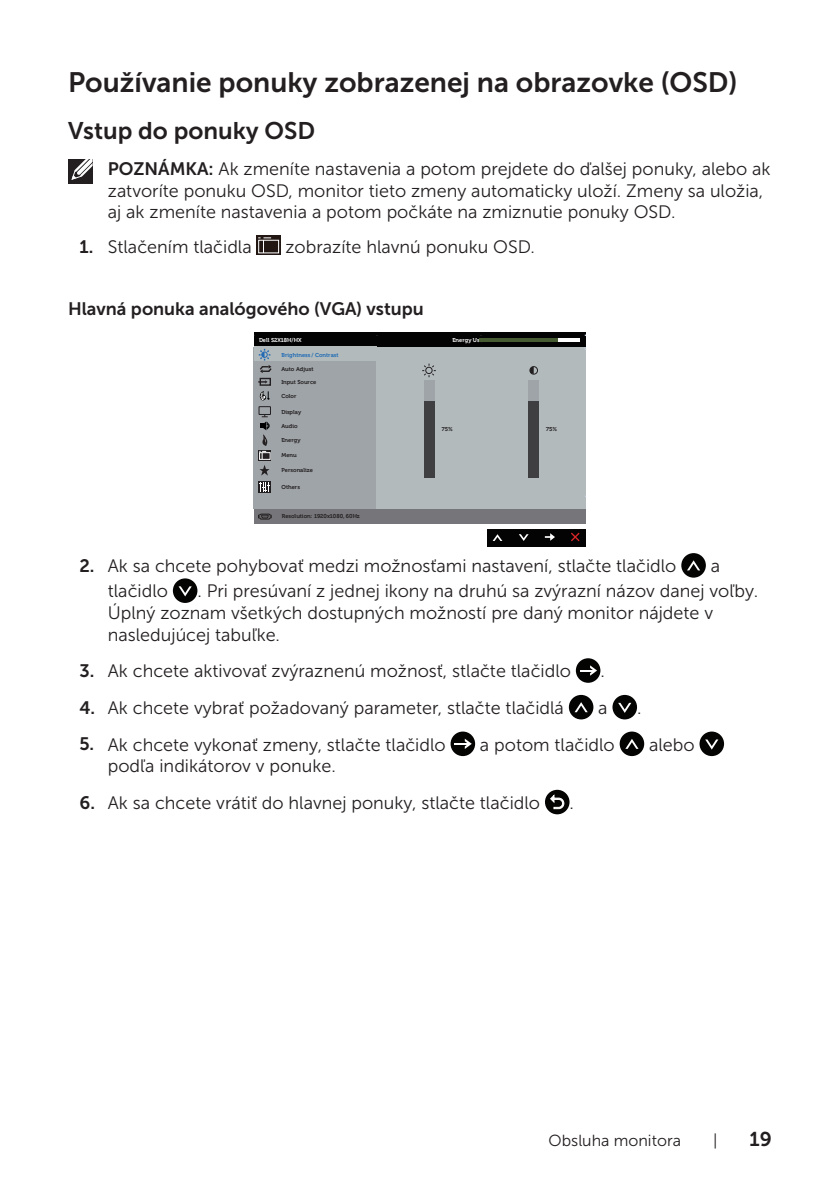
<style>
.page{position:relative;width:840px;height:1191px;background:#fff}
.page>*{position:absolute;margin:0;border:0;box-sizing:border-box;transform-origin:0 0}
.Head_2{font:28px "Museo Sans For Dell 700";color:#231f20}
.Head_3{font:24px "Museo Sans For Dell 700";color:#231f20}
.t1{font:20px "Museo Sans For Dell 700";color:#231f20}
.text{font:18px/21.6px "Museo Sans For Dell 300";color:#231f20}
.text-2{font:18px "Museo Sans For Dell 700";color:#231f20}
.t2{font:16px "Museo Sans For Dell 300";color:#231f20}
.t3{font:700 5.6px "Museo For Dell";color:#231f20}
.t4{font:700 5.6px "Museo For Dell";color:#fff}
.t5{font:700 5.6px "Museo For Dell";color:#1f6bb5}
.s1{font-family:"Museo Sans For Dell 700"}
</style>
<div class="page">
<div style="left:68px;top:159px;width:24px;height:24px;background:#231f20"></div>
<svg style="left:71px;top:159px;width:22px;height:22px"></svg>
<svg style="left:256px;top:236px;width:24px;height:19px"></svg>
<svg style="left:257px;top:237px;width:22px;height:17px"></svg>
<div style="left:254px;top:332px;width:331px;height:15px;background:#030303"></div>
<div style="left:254px;top:347px;width:123px;height:162px;background:#9fa4a8"></div>
<div style="left:376px;top:347px;width:209px;height:162px;background:#b2babc"></div>
<div style="left:254px;top:509px;width:331px;height:15px;background:#767579"></div>
<hr style="left:479px;top:338px;width:100px;height:4px;background:#fff">
<hr style="left:479px;top:338px;width:78px;height:4px;background:#465b31">
<div style="left:259px;top:378px;width:12px;height:8px;border:1px solid #231f20"></div>
<svg style="left:258px;top:380px;width:9px;height:3px"></svg>
<svg style="left:259px;top:465px;width:10px;height:10px"></svg>
<svg style="left:258px;top:481px;width:13px;height:11px"></svg>
<svg style="left:259px;top:481px;width:11px;height:10px"></svg>
<svg style="left:258px;top:450px;width:13px;height:10px"></svg>
<div style="left:258px;top:406px;width:13px;height:9px;border:1px solid #231f20"></div>
<svg style="left:258px;top:513px;width:13px;height:7px"></svg>
<svg style="left:259px;top:391px;width:10px;height:10px"></svg>
<div style="left:487px;top:529px;width:98px;height:17px;background:#030303"></div>
<svg style="left:492px;top:534px;width:10px;height:7px"></svg>
<svg style="left:519px;top:534px;width:9px;height:7px"></svg>
<svg style="left:544px;top:533px;width:10px;height:8px"></svg>
<svg style="left:571px;top:532px;width:9px;height:10px"></svg>
<svg style="left:259px;top:414px;width:10px;height:45px"></svg>
<div style="left:424px;top:380px;width:11px;height:98px;background:#9fa4a8"></div>
<div style="left:424px;top:402px;width:11px;height:76px;background:#3f3f42"></div>
<div style="left:528px;top:380px;width:11px;height:98px;background:#9fa4a8"></div>
<div style="left:528px;top:402px;width:11px;height:76px;background:#3f3f42"></div>
<svg style="left:422px;top:364px;width:13px;height:13px"></svg>
<div style="left:529px;top:366px;width:8px;height:9px;border:1px solid #231f20;border-radius:50%"></div>
<svg style="left:529px;top:367px;width:4px;height:7px"></svg>
<div style="left:254px;top:347px;width:122px;height:14px;background:#b2babc"></div>
<svg style="left:258px;top:348px;width:14px;height:25px"></svg>
<div style="left:681px;top:553px;width:24px;height:24px;background:#040503;border-radius:50%"></div>
<svg style="left:687px;top:560px;width:12px;height:10px"></svg>
<div style="left:173px;top:578px;width:24px;height:25px;background:#040503;border-radius:50%"></div>
<svg style="left:178px;top:586px;width:14px;height:10px"></svg>
<div style="left:575px;top:658px;width:25px;height:25px;background:#040503;border-radius:50%"></div>
<svg style="left:580px;top:665px;width:16px;height:10px"></svg>
<div style="left:568px;top:695px;width:25px;height:24px;background:#040503;border-radius:50%"></div>
<svg style="left:574px;top:702px;width:13px;height:10px"></svg>
<div style="left:612px;top:695px;width:24px;height:24px;background:#040503;border-radius:50%"></div>
<svg style="left:618px;top:703px;width:13px;height:10px"></svg>
<div style="left:450px;top:731px;width:25px;height:25px;background:#040503;border-radius:50%"></div>
<svg style="left:454px;top:738px;width:17px;height:11px"></svg>
<div style="left:619px;top:731px;width:24px;height:25px;background:#040503;border-radius:50%"></div>
<svg style="left:625px;top:739px;width:13px;height:10px"></svg>
<div style="left:699px;top:731px;width:24px;height:25px;background:#040503;border-radius:50%"></div>
<svg style="left:705px;top:739px;width:13px;height:10px"></svg>
<svg style="left:544px;top:790px;width:25px;height:24px"></svg>
<svg style="left:549px;top:793px;width:15px;height:16px"></svg>
<p class="Head_2" style="left:68px;top:67px;width:670px">Používanie ponuky zobrazenej na obrazovke (OSD)</p>
<p class="Head_3" style="left:68px;top:117px;width:248px">Vstup do ponuky OSD</p>
<p class="text" style="left:108px;top:158px;width:664px"><span class="s1">POZNÁMKA:</span> Ak zmeníte nastavenia a potom prejdete do ďalšej ponuky, alebo ak zatvoríte ponuku OSD, monitor tieto zmeny automaticky uloží. Zmeny sa uložia, aj ak zmeníte nastavenia a potom počkáte na zmiznutie ponuky OSD.</p>
<p class="text" style="left:79px;top:236px;width:174px"><span class="s1">1.</span> Stlačením tlačidla</p>
<p class="text" style="left:285px;top:236px;width:251px">zobrazíte hlavnú ponuku OSD.</p>
<p class="text-2" style="left:68px;top:298px;width:357px">Hlavná ponuka analógového (VGA) vstupu</p>
<p class="t4" style="left:259px;top:336px;width:44px">Dell S2X18H/HX</p>
<p class="t4" style="left:452px;top:336px;width:32px">Energy Use</p>
<p class="t3" style="left:281px;top:366px;width:33px">Auto Adjust</p>
<p class="t5" style="left:281px;top:352px;width:58px">Brightness / Contrast</p>
<p class="t3" style="left:281px;top:379px;width:36px">Input Source</p>
<p class="t3" style="left:281px;top:393px;width:17px">Color</p>
<p class="t3" style="left:281px;top:409px;width:21px">Display</p>
<p class="t3" style="left:281px;top:437px;width:21px">Energy</p>
<p class="t3" style="left:281px;top:451px;width:17px">Menu</p>
<p class="t3" style="left:281px;top:467px;width:33px">Personalize</p>
<p class="t3" style="left:281px;top:484px;width:20px">Others</p>
<p class="t3" style="left:281px;top:423px;width:18px">Audio</p>
<p class="t3" style="left:282px;top:513px;width:79px">Resolution: 1920x1080, 60Hz</p>
<p class="t3" style="left:441px;top:425px;width:13px">75%</p>
<p class="t3" style="left:545px;top:425px;width:13px">75%</p>
<p class="text" style="left:79px;top:555px;width:598px"><span class="s1">2.</span> Ak sa chcete pohybovať medzi možnosťami nastavení, stlačte tlačidlo</p>
<p class="text" style="left:710px;top:555px;width:11px">a</p>
<p class="text" style="left:108px;top:580px;width:62px">tlačidlo</p>
<p class="text" style="left:108px;top:580px;width:651px;text-indent:90px">. Pri presúvaní z jednej ikony na druhú sa zvýrazní názov danej voľby.<br>Úplný zoznam všetkých dostupných možností pre daný monitor nájdete v nasledujúcej tabuľke.</p>
<p class="text" style="left:79px;top:660px;width:493px"><span class="s1">3.</span> Ak chcete aktivovať zvýraznenú možnosť, stlačte tlačidlo</p>
<p class="text" style="left:600px;top:660px;width:6px">.</p>
<p class="text" style="left:79px;top:697px;width:486px"><span class="s1">4.</span> Ak chcete vybrať požadovaný parameter, stlačte tlačidlá</p>
<p class="text" style="left:598px;top:697px;width:11px">a</p>
<p class="text" style="left:636px;top:697px;width:6px">.</p>
<p class="text" style="left:79px;top:733px;width:367px"><span class="s1">5.</span> Ak chcete vykonať zmeny, stlačte tlačidlo</p>
<p class="text" style="left:479px;top:733px;width:136px">a potom tlačidlo</p>
<p class="text" style="left:648px;top:733px;width:47px">alebo</p>
<p class="text" style="left:108px;top:755px;width:229px">podľa indikátorov v ponuke.</p>
<p class="text" style="left:79px;top:792px;width:462px"><span class="s1">6.</span> Ak sa chcete vrátiť do hlavnej ponuky, stlačte tlačidlo</p>
<p class="text" style="left:569px;top:792px;width:6px">.</p>
<p class="t2" style="left:548px;top:1131px;width:134px">Obsluha monitora</p>
<p class="t2" style="left:712px;top:1131px;width:6px">|</p>
<p class="t1" style="left:749px;top:1127px;width:24px">19</p>
</div>
